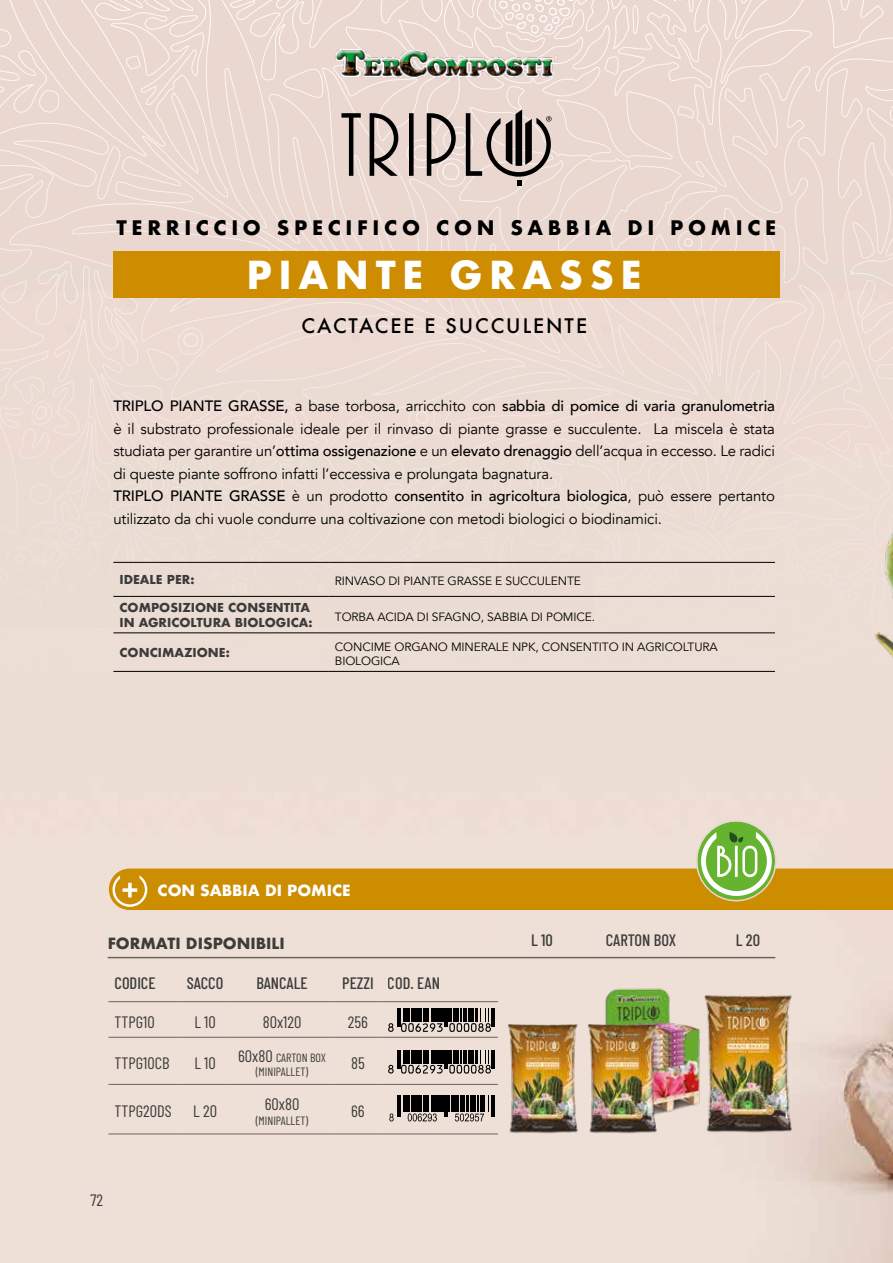
<style>
.page{position:relative;width:893px;height:1263px;background:#fff}
.page>*{position:absolute;margin:0;border:0;box-sizing:border-box;transform-origin:0 0}
.t1{font:700 37.5px "Futura";letter-spacing:.175em;color:#fff}
.t2{font:700 19.5px "Futura";letter-spacing:.24em;color:#000}
.t3{font:500 19.5px "Futura";letter-spacing:.1em;color:#000}
.t4{font:16.5px "Barlow Condensed";color:#3c3c3b}
.t5{font:500 16.5px "Barlow Condensed";color:#3c3c3b}
.t6{font:15px/22.5px "Avenir";letter-spacing:-.01em;color:#000}
.t7{font:700 15px "Futura";color:#3c3c3b}
.t8{font:700 15px "Futura";color:#fff}
.t9{font:12px/14.4px "Avenir";letter-spacing:-.01em;color:#000}
.t10{font:700 12px/14.4px "Futura";color:#3c3c3b}
.t11{font:12px/14.4px "Barlow Condensed";color:#3c3c3b;text-align:center}
.s1{font-weight:500}
.s2{font-size:16.5px}
</style>
<div class="page">
<img style="left:0;top:1160px;width:893px;height:103px">
<div style="left:0;top:0;width:893px;height:1160px;background:#ecdcd3"></div>
<img style="left:596px;top:982px;width:106px;height:145px">
<img style="left:847px;top:233px;width:46px;height:223px">
<img style="left:334px;top:47px;width:227px;height:33px">
<svg style="left:341px;top:109px;width:210px;height:76px;background:#b3a5a0"></svg>
<div style="left:113px;top:251px;width:667px;height:47px;background:#ce8d00"></div>
<div style="left:697px;top:821px;width:78px;height:79px;background:#65b32e;border-radius:50%"></div>
<svg style="left:109px;top:832px;width:637px;height:78px;background:#d8b566"></svg>
<div style="left:696px;top:820px;width:80px;height:81px;border:2px solid #e5d7ce;border-radius:50%"></div>
<img style="left:746px;top:456px;width:147px;height:633px">
<img style="left:873px;top:963px;width:20px;height:119px">
<hr style="left:113px;top:562px;width:216px;height:1px;background:#000">
<hr style="left:329px;top:562px;width:446px;height:1px;background:#000">
<hr style="left:113px;top:596px;width:216px;height:1px;background:#000">
<hr style="left:329px;top:596px;width:446px;height:1px;background:#000">
<hr style="left:113px;top:633px;width:216px;height:1px;background:#000">
<hr style="left:329px;top:633px;width:446px;height:1px;background:#000">
<hr style="left:113px;top:671px;width:216px;height:1px;background:#000">
<hr style="left:329px;top:671px;width:446px;height:1px;background:#000">
<hr style="left:108px;top:957px;width:667px;height:1px;background:#6c635c">
<img style="left:506px;top:1011px;width:73px;height:138px">
<img style="left:702px;top:979px;width:92px;height:175px">
<img style="left:586px;top:1011px;width:73px;height:138px">
<hr style="left:108px;top:1001px;width:72px;height:1px;background:#6c635c">
<hr style="left:180px;top:1001px;width:50px;height:1px;background:#6c635c">
<hr style="left:230px;top:1001px;width:104px;height:1px;background:#6c635c">
<hr style="left:334px;top:1001px;width:48px;height:1px;background:#6c635c">
<hr style="left:382px;top:1001px;width:116px;height:1px;background:#6c635c">
<hr style="left:108px;top:1037px;width:72px;height:1px;background:#6c635c">
<hr style="left:180px;top:1037px;width:50px;height:1px;background:#6c635c">
<hr style="left:230px;top:1037px;width:104px;height:1px;background:#6c635c">
<hr style="left:334px;top:1037px;width:48px;height:1px;background:#6c635c">
<hr style="left:382px;top:1037px;width:116px;height:1px;background:#6c635c">
<hr style="left:108px;top:1084px;width:72px;height:1px;background:#6c635c">
<hr style="left:180px;top:1084px;width:50px;height:1px;background:#6c635c">
<hr style="left:230px;top:1084px;width:104px;height:1px;background:#6c635c">
<hr style="left:334px;top:1084px;width:48px;height:1px;background:#6c635c">
<hr style="left:382px;top:1084px;width:116px;height:1px;background:#6c635c">
<hr style="left:108px;top:1134px;width:72px;height:1px;background:#6c635c">
<hr style="left:180px;top:1134px;width:50px;height:1px;background:#6c635c">
<hr style="left:230px;top:1134px;width:104px;height:1px;background:#6c635c">
<hr style="left:334px;top:1134px;width:48px;height:1px;background:#6c635c">
<hr style="left:382px;top:1134px;width:116px;height:1px;background:#6c635c">
<svg style="left:388px;top:1009px;width:107px;height:23px;background:#6a6460"></svg>
<svg style="left:388px;top:1050px;width:107px;height:23px;background:#655f5b"></svg>
<hr style="left:452px;top:1095px;width:3px;height:16px;background:#000">
<svg style="left:389px;top:1095px;width:60px;height:26px;background:#625c58"></svg>
<svg style="left:455px;top:1095px;width:40px;height:26px"></svg>
<h2 class="t2" style="left:116px;top:213px;width:661px">TERRICCIO SPECIFICO CON SABBIA DI POMICE</h2>
<h1 class="t1" style="left:246px;top:248px;width:397px">PIANTE GRASSE</h1>
<h2 class="t3" style="left:301px;top:312px;width:287px">CACTACEE E SUCCULENTE</h2>
<p class="t6" style="left:113px;top:395px;width:663px"><span class="s1">TRIPLO PIANTE GRASSE,</span> a base torbosa, arricchito con <span class="s1">sabbia di pomice di varia granulometria </span>è il substrato professionale ideale per il rinvaso di piante grasse e succulente. La miscela è stata studiata per garantire un’<span class="s1">ottima ossigenazione</span> e un <span class="s1">elevato drenaggio</span> dell’acqua in eccesso. Le radici di queste piante soffrono infatti l’eccessiva e prolungata bagnatura.<br><span class="s1">TRIPLO PIANTE GRASSE</span> è un prodotto <span class="s1">consentito in agricoltura biologica</span>, può essere pertanto utilizzato da chi vuole condurre una coltivazione con metodi biologici o biodinamici.</p>
<p class="t10" style="left:119px;top:573px;width:77px">IDEALE PER:</p>
<p class="t9" style="left:335px;top:574px;width:247px">RINVASO DI PIANTE GRASSE E SUCCULENTE</p>
<p class="t10" style="left:119px;top:601px;width:195px">COMPOSIZIONE CONSENTITA<br>IN AGRICOLTURA BIOLOGICA:</p>
<p class="t9" style="left:335px;top:609px;width:262px">TORBA ACIDA DI SFAGNO, SABBIA DI POMICE.</p>
<p class="t10" style="left:119px;top:645px;width:112px">CONCIMAZIONE:</p>
<p class="t9" style="left:335px;top:640px;width:384px">CONCIME ORGANO MINERALE NPK, CONSENTITO IN AGRICOLTURA<br>BIOLOGICA</p>
<p class="t8" style="left:157px;top:880px;width:195px">CON SABBIA DI POMICE</p>
<p class="t7" style="left:108px;top:932px;width:179px">FORMATI DISPONIBILI</p>
<p class="t5" style="left:531px;top:928px;width:23px">L 10</p>
<p class="t5" style="left:606px;top:928px;width:72px">CARTON BOX</p>
<p class="t5" style="left:736px;top:928px;width:26px">L 20</p>
<p class="t5" style="left:115px;top:971px;width:43px">CODICE</p>
<p class="t5" style="left:187px;top:971px;width:38px">SACCO</p>
<p class="t5" style="left:257px;top:971px;width:53px">BANCALE</p>
<p class="t5" style="left:342px;top:971px;width:99px">PEZZI COD. EAN</p>
<p class="t4" style="left:115px;top:1010px;width:42px">TTPG10</p>
<p class="t4" style="left:194px;top:1010px;width:23px">L 10</p>
<p class="t4" style="left:263px;top:1010px;width:40px">80x120</p>
<p class="t4" style="left:348px;top:1010px;width:22px">256</p>
<p class="t4" style="left:115px;top:1051px;width:57px">TTPG10CB</p>
<p class="t4" style="left:194px;top:1051px;width:23px">L 10</p>
<p class="t11" style="left:238px;top:1049px;width:89px"><span class="s2">60x80</span> CARTON BOX (MINIPALLET)</p>
<p class="t4" style="left:351px;top:1051px;width:15px">85</p>
<p class="t4" style="left:115px;top:1100px;width:59px">TTPG20DS</p>
<p class="t4" style="left:193px;top:1100px;width:25px">L 20</p>
<p class="t4" style="left:265px;top:1092px;width:36px">60x80</p>
<p class="t11" style="left:256px;top:1112px;width:54px">(MINIPALLET)</p>
<p class="t4" style="left:351px;top:1100px;width:15px">66</p>
<p class="t4" style="left:90px;top:1188px;width:14px">72</p>
</div>
